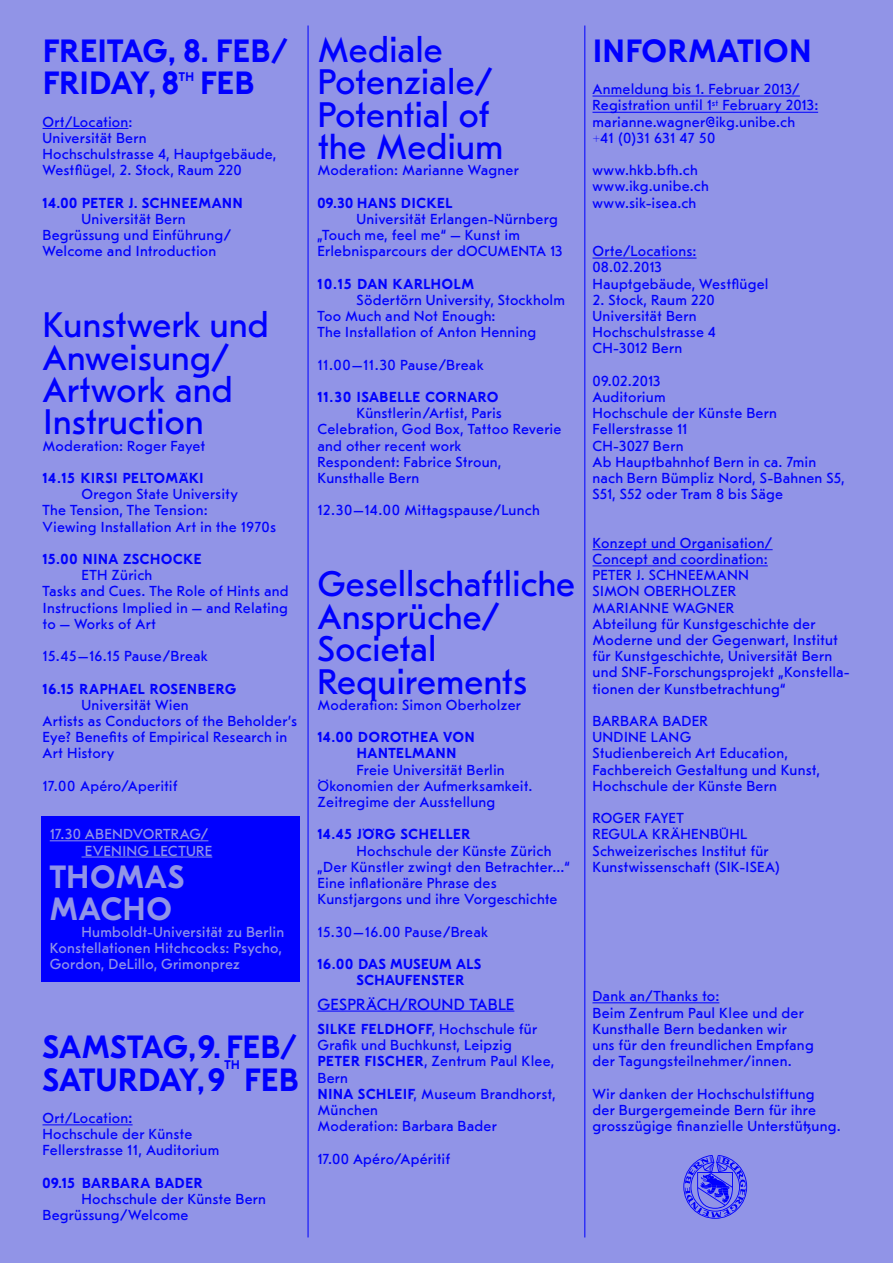
<style>
.page{position:relative;width:893px;height:1263px;background:#9194e7}
.page>*{position:absolute;margin:0;border:0;box-sizing:border-box;transform-origin:0 0}
.t1{font:33px/32.4px "Eesti Text";letter-spacing:-.015em;color:#00f}
.t2{font:800 30px/32.4px "Eesti";letter-spacing:-.02em;color:#00f}
.t3{font:800 30px/32.4px "Eesti";letter-spacing:-.005em;color:#9194e7}
.t4{font:15px "Eesti Text";letter-spacing:-.025em;color:#00f}
.t5{font:13.5px/16.2px "Eesti Text";letter-spacing:.01em;color:#00f}
.t6{font:800 13.5px/16.2px "Eesti";letter-spacing:.015em;color:#00f}
.t7{font:13.5px/16.2px "Eesti Text";letter-spacing:.01em;color:#9194e7}
.t8{font:800 11.7px "Eesti";color:#00f}
.s1{font-family:"Eesti";font-weight:800}
</style>
<div class="page">
<hr style="left:585px;top:26px;width:1px;height:1211px;background:#00f">
<hr style="left:308px;top:26px;width:1px;height:1211px;background:#00f">
<svg style="left:683px;top:1155px;width:64px;height:64px;background:#6264ee"></svg>
<div style="left:41px;top:816px;width:259px;height:165px;background:#00f"></div>
<hr style="left:43px;top:128px;width:85px;height:1px;background:#00f">
<hr style="left:50px;top:840px;width:158px;height:1px;background:#9194e7">
<hr style="left:82px;top:857px;width:130px;height:1px;background:#9194e7">
<hr style="left:43px;top:1124px;width:90px;height:1px;background:#00f">
<hr style="left:317px;top:1011px;width:197px;height:1px;background:#00f">
<hr style="left:592px;top:96px;width:208px;height:1px;background:#00f">
<hr style="left:592px;top:258px;width:104px;height:1px;background:#00f">
<hr style="left:592px;top:549px;width:181px;height:1px;background:#00f">
<hr style="left:592px;top:566px;width:176px;height:1px;background:#00f">
<hr style="left:592px;top:1002px;width:127px;height:1px;background:#00f">
<hr style="left:592px;top:112px;width:226px;height:1px;background:#00f">
<h2 class="t2" style="left:43px;top:35px;width:248px">FREITAG, 8. FEB/<br>FRIDAY, 8 FEB</h2>
<p class="t5" style="left:43px;top:114px;width:235px">Ort/Location:<br>Universität Bern<br>Hochschulstrasse 4, Hauptgebäude,<br>Westflügel, 2. Stock, Raum 220</p>
<p class="t6" style="left:43px;top:194px;width:202px">14.00 PETER J. SCHNEEMANN</p>
<p class="t5" style="left:43px;top:211px;width:190px;text-indent:39px">Universität Bern<br>Begrüssung und Einführung/<br>Welcome and Introduction</p>
<p class="t8" style="left:179px;top:69px;width:17px">TH</p>
<h1 class="t1" style="left:43px;top:309px;width:228px">Kunstwerk und<br>Anweisung/<br>Artwork and<br>Instruction</h1>
<p class="t5" style="left:43px;top:438px;width:164px">Moderation: Roger Fayet</p>
<p class="t6" style="left:43px;top:470px;width:163px">14.15 KIRSI PELTOMÄKI</p>
<p class="t5" style="left:43px;top:486px;width:235px;text-indent:39px">Oregon State University<br>The Tension, The Tension:<br>Viewing Installation Art in the 1970s</p>
<p class="t6" style="left:43px;top:551px;width:161px">15.00 N INA ZSCHOCKE</p>
<p class="t5" style="left:43px;top:567px;width:248px;text-indent:39px">ETH Zürich<br>Tasks and Cues. The Role of Hints and<br>Instructions Implied in – and Relating to – Works of Art</p>
<p class="t5" style="left:43px;top:648px;width:167px">15.45–16.15 Pause/Break</p>
<p class="t6" style="left:43px;top:680px;width:195px">16.15 RAPHAEL ROSENBERG</p>
<p class="t5" style="left:43px;top:697px;width:256px;text-indent:39px">Universität Wien<br>Artists as Conductors of the Beholder’s<br>Eye? Benefits of Empirical Research in<br>Art History</p>
<p class="t5" style="left:43px;top:778px;width:136px">17.00 Apéro/Aperitif</p>
<p class="t7" style="left:50px;top:826px;width:94px">17.30 Abendvortra</p>
<p class="t7" style="left:189px;top:826px;width:20px">g/</p>
<p class="t7" style="left:85px;top:843px;width:85px">Eveni ng Lecture</p>
<h2 class="t3" style="left:50px;top:861px;width:136px">THOMAS<br>MACHO</h2>
<p class="t7" style="left:50px;top:924px;width:236px;text-indent:32px">Humboldt-Universität zu Berlin<br>Konstellationen Hitchcocks: Psycho,<br>Gordon, DeLillo, Grimonprez</p>
<h2 class="t2" style="left:42px;top:1031px;width:258px">SAMSTAG,9. FEB/<br>SATURDAY,9 FEB</h2>
<p class="t5" style="left:43px;top:1110px;width:178px">Ort/Location<span class="s1">:<br></span>Hochschule der Künste<br>Fellerstrasse 11, Auditorium</p>
<p class="t6" style="left:43px;top:1175px;width:162px">09.15 BARBARA BADER</p>
<p class="t5" style="left:43px;top:1191px;width:225px;text-indent:39px">Hochschule der Künste Bern<br>Begrüssung/Welcome</p>
<p class="t8" style="left:225px;top:1057px;width:17px">TH</p>
<h1 class="t1" style="left:317px;top:34px;width:187px">Mediale<br>Potenziale/<br>Potential of the Medium</h1>
<p class="t5" style="left:317px;top:162px;width:203px">Moderation: Marianne Wagner</p>
<p class="t6" style="left:317px;top:194px;width:136px">09.30 HANS DICKEL</p>
<p class="t5" style="left:317px;top:211px;width:242px;text-indent:39px">Universität Erlangen-N ürnberg „Touch me, feel me“ – Kunst im<br>Erlebnisparcours der docume</p>
<p class="t5" style="left:518px;top:243px;width:46px">nta 13</p>
<p class="t6" style="left:317px;top:275px;width:158px">10.15 DAN KARLHOLM</p>
<p class="t5" style="left:317px;top:292px;width:249px;text-indent:39px">Södertörn University, Stockholm<br>Too Much and Not Enough:<br>The Installation of Anton Henning</p>
<p class="t5" style="left:317px;top:357px;width:168px">11.00–11.30 Pause/Break</p>
<p class="t6" style="left:317px;top:389px;width:182px">11.30 ISABELLE CORNARO</p>
<p class="t5" style="left:317px;top:405px;width:245px;text-indent:39px">Künstlerin/Artist, Paris<br>Celebration, God Box, Tattoo Reverie and other recent work<br>Respondent: Fabrice Stroun,<br>Kunsthalle Bern</p>
<p class="t5" style="left:317px;top:502px;width:224px">12.30–14.00 Mittagspause/Lunch</p>
<h1 class="t1" style="left:317px;top:568px;width:259px">Gesellschaftliche<br>Ansprüche/<br>Societal<br>Requirements</h1>
<p class="t5" style="left:317px;top:697px;width:205px">Moderation: Simon Oberholzer</p>
<p class="t6" style="left:317px;top:729px;width:159px">14.00 DOROTHEA VON<br>H</p>
<p class="t6" style="left:368px;top:745px;width:91px">ANTELMANN</p>
<p class="t5" style="left:317px;top:762px;width:216px;text-indent:39px">Freie Universität Berlin<br>Ökonomien der Aufmerksamkeit.<br>Zeitregime der Ausstellung</p>
<p class="t6" style="left:317px;top:826px;width:154px">14.45 JÖRG SCHELLER</p>
<p class="t5" style="left:317px;top:843px;width:254px;text-indent:39px">Hochschule der Künste Zürich „Der Künstler zwingt den Betrachter...“ Eine inflationäre Phrase des Kunstjargons und ihre Vorgeschichte</p>
<p class="t5" style="left:317px;top:924px;width:172px">15.30–16.00 Pause/Break</p>
<p class="t6" style="left:317px;top:956px;width:165px">16.00 DAS MUSEUM ALS<br>S</p>
<p class="t6" style="left:364px;top:972px;width:102px">CHAUFENSTER</p>
<p class="t4" style="left:317px;top:995px;width:11px">Gespr</p>
<p class="t4" style="left:366px;top:995px;width:121px">äch/Rou nd Table</p>
<p class="t5" style="left:317px;top:1021px;width:240px"><span class="s1">SILKE FELDHOFF</span>, Hochschule für<br>Grafik und Buchkunst, Leipzig<br><span class="s1">PETER FISCHER</span>, Zentrum Paul Klee,<br>Bern<br><span class="s1">N INA SCHLEIF</span>, Museum Brandhorst,<br>München<br>Moderation: Barbara Bader</p>
<p class="t5" style="left:317px;top:1150px;width:134px">17.00 Apéro/Apéritif</p>
<h2 class="t2" style="left:592px;top:35px;width:221px">I NFORMATION</h2>
<p class="t5" style="left:592px;top:81px;width:227px">Anmeldung bis 1. Februar 2013/<br>Registration until 1<sup>st</sup> February 2013: marianne.wagner@ikg.unibe.ch +41 (0)31 631 47 50</p>
<p class="t5" style="left:592px;top:162px;width:118px">www.hkb.bfh.ch www.ikg.unibe.ch www.sik-isea.ch</p>
<p class="t5" style="left:592px;top:243px;width:178px">Orte/Locations:<br>08.02.2013<br>Hauptgebäude, Westflügel</p>
<p class="t5" style="left:592px;top:292px;width:125px">2. Stock, Raum 220<br>Universität Bern<br>Hochschulstrasse 4<br>CH-3012 Bern</p>
<p class="t5" style="left:592px;top:373px;width:254px">09.02.2013<br>Auditorium<br>Hochschule der Künste Bern<br>Fellerstrasse 11<br>CH-3027 Bern<br>Ab Hauptbahnhof Bern in ca. 7min nach Bern Bümpliz Nord, S-Bahnen S5,<br>S51, S52 oder Tram 8 bis Säge</p>
<p class="t5" style="left:592px;top:535px;width:182px">Konzept und Organisation/<br>Concept and coordination:<br>Peter</p>
<p class="t5" style="left:636px;top:567px;width:63px">J. Schneema</p>
<p class="t5" style="left:727px;top:567px;width:23px">nn</p>
<p class="t5" style="left:592px;top:583px;width:18px">Simo</p>
<p class="t5" style="left:629px;top:583px;width:37px">n Oberholzer</p>
<p class="t5" style="left:592px;top:600px;width:23px">Maria</p>
<p class="t5" style="left:592px;top:600px;width:259px;text-indent:47px">nne Wagner<br>Abteilung für Kunstgeschichte der<br>Moderne und der Gegenwart, Institut für Kunstgeschichte, Universität Bern und SN F-Forschungsprojekt „Konstella&shy;tionen der Kunstbetrachtung“</p>
<p class="t5" style="left:592px;top:713px;width:20px">Barbara</p>
<p class="t5" style="left:592px;top:713px;width:229px;text-indent:70px">Bader<br>Undine Lang<br>Studienbereich Art Education,<br>Fachbereich Gestaltung und Kunst,<br>Hochschule der Künste Bern</p>
<p class="t5" style="left:592px;top:810px;width:85px">Ro ger Fayet<br>Regula</p>
<p class="t5" style="left:592px;top:826px;width:189px;text-indent:60px">Krähenbühl<br>Schweizerisches Institut für<br>Kunstwissenschaft (SIK-ISEA)</p>
<p class="t5" style="left:592px;top:988px;width:223px">Dank an/Thanks to:<br>Beim Zentrum Paul Klee und der<br>Kunsthalle Bern bedanken wir<br>uns für den freundlichen Empfang der Tagungsteilnehmer/innen.</p>
<p class="t5" style="left:592px;top:1086px;width:250px">Wir danken der Hochschulstiftung<br>der Burgergemeinde Bern für ihre grosszügige finanzielle Unterstützung.</p>
</div>
